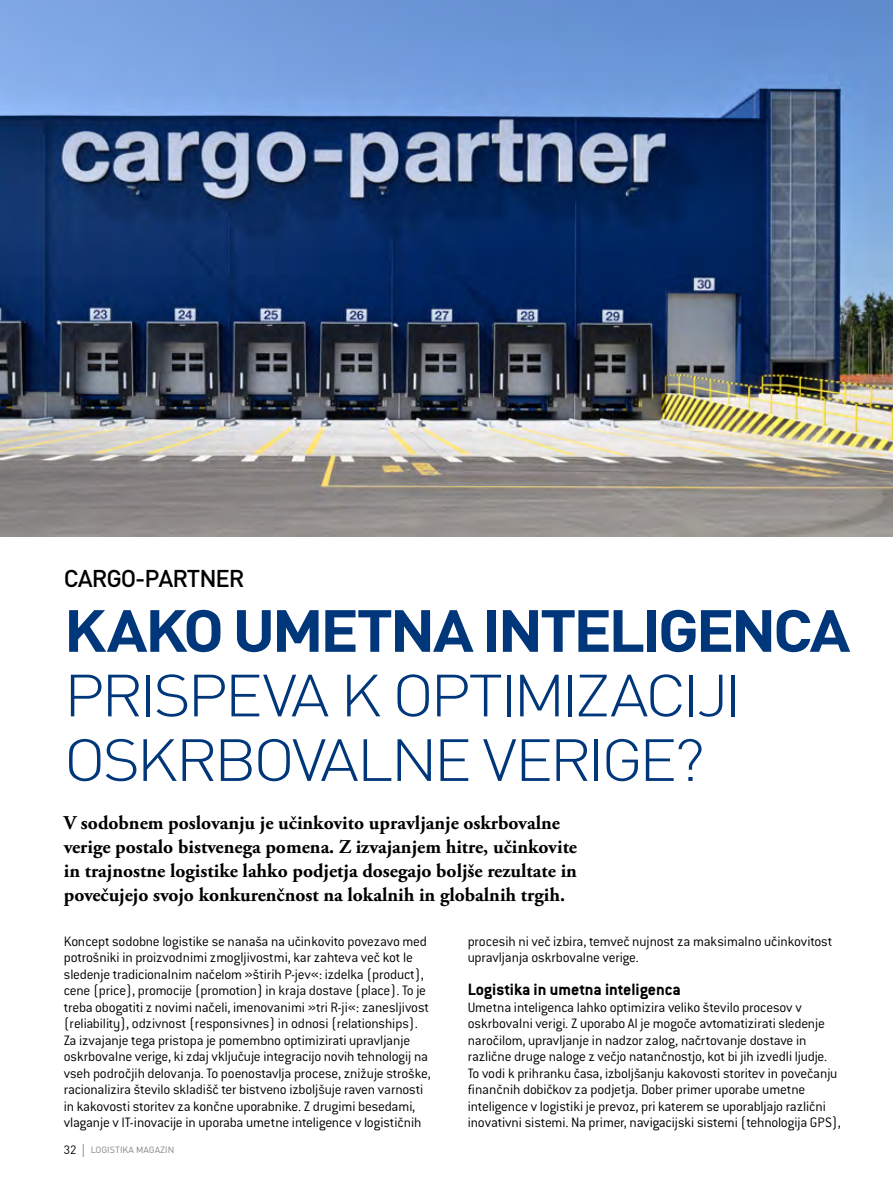
<style>
.page{position:relative;width:893px;height:1191px;background:#fff}
.page>*{position:absolute;margin:0;border:0;box-sizing:border-box;transform-origin:0 0}
.t1{font:300 58.5px/64.5px "DIN";letter-spacing:-.06em;color:#00377b;scale:1.1 1}
.t2{font:700 58.5px "DIN";letter-spacing:-.055em;color:#00377b;scale:1.1 1}
.t3{font:500 24px "DIN";letter-spacing:-.045em;color:#000}
.t4{font:700 19.5px/24px "Adobe Garamond Pro";color:#000}
.t5{font:700 18px "Conduit ITCW02";color:#000}
.t6{font:300 15px/16.5px "Conduit ITCW02";letter-spacing:-.01em;color:#000}
.t7{font:9px "DIN";color:#808285}
.s1{font-size:12px;color:#000}
.s2{font-family:"Conduit ITCW02";font-weight:300;font-size:20.4px}
</style>
<div class="page">
<img style="left:0;top:0;width:893px;height:536px">
<h2 class="t3" style="left:64px;top:563px;width:182px">CARGO-PARTNER</h2>
<h1 class="t2" style="left:64px;top:592px;width:717px">KAKO UMETNA INTELIGENCA</h1>
<h1 class="t1" style="left:64px;top:662px;width:618px">PRISPEVA K OPTIMIZACIJI<br>OSK RBOVALNE VERIGE?</h1>
<p class="t4" style="left:64px;top:811px;width:515px">V sodobnem poslovanju je učinkovito upravljanje oskrbovalne verige postalo bistvenega pomena. Z izvajanjem hitre, učinkovite in trajnostne logistike lahko podjetja dosegajo boljše rezultate in povečujejo svojo konkurenčnost na lokalnih in globalnih trgih.</p>
<p class="t6" style="left:64px;top:932px;width:368px">Koncept sodobne logistike se nanaša na učinkovito povezavo med potrošniki in proizvodnimi zmogljivostmi, kar zahteva več kot le sledenje tradicionalnim načelom »štirih P-jev«: izdelka (product), cene (price), promocije (promotion) in kraja dostave (place). To je treba obogatiti z novimi načeli, imenovanimi »tri R-ji«: zanesljivost (reliability), odzivnost (responsivnes) in odnosi (relationships).<br>Za izvajanje tega pristopa je pomembno optimizirati upravljanje oskrbovalne verige, ki zdaj vključuje integracijo novih tehnologij na vseh področjih delovanja. To poenostavlja procese, znižuje stroške, racionalizira število skladišč ter bistveno izboljšuje raven varnosti in kakovosti storitev za končne uporabnike. Z drugimi besedami, vlaganje v IT-inovacije in uporaba umetne inteligence v logističnih</p>
<p class="t6" style="left:468px;top:932px;width:366px">procesih ni več izbira, temveč nujnost za maksimalno učinkovitost upravljanja oskrbovalne verige.</p>
<p class="t5" style="left:468px;top:979px;width:215px">Logistika in umetna inteligenca</p>
<p class="t6" style="left:468px;top:998px;width:375px">Umetna inteligenca lahko optimizira veliko število procesov v oskrbovalni verigi. Z uporabo AI je mogoče avtomatizirati sledenje naročilom, upravljanje in nadzor zalog, načrtovanje dostave in različne druge naloge z večjo natančnostjo, kot bi jih izvedli ljudje.<br>To vodi k prihranku časa, izboljšanju kakovosti storitev in povečanju finančnih dobičkov za podjetja. Dober primer uporabe umetne inteligence v logistiki je prevoz, pri katerem se uporabljajo različni inovativni sistemi. Na primer, navigacijski sistemi (tehnologija GPS),</p>
<p class="t7" style="left:64px;top:1144px;width:112px"><span class="s1">32</span> <span class="s2">l</span> LOGISTIKA MAGAZIN</p>
</div>
